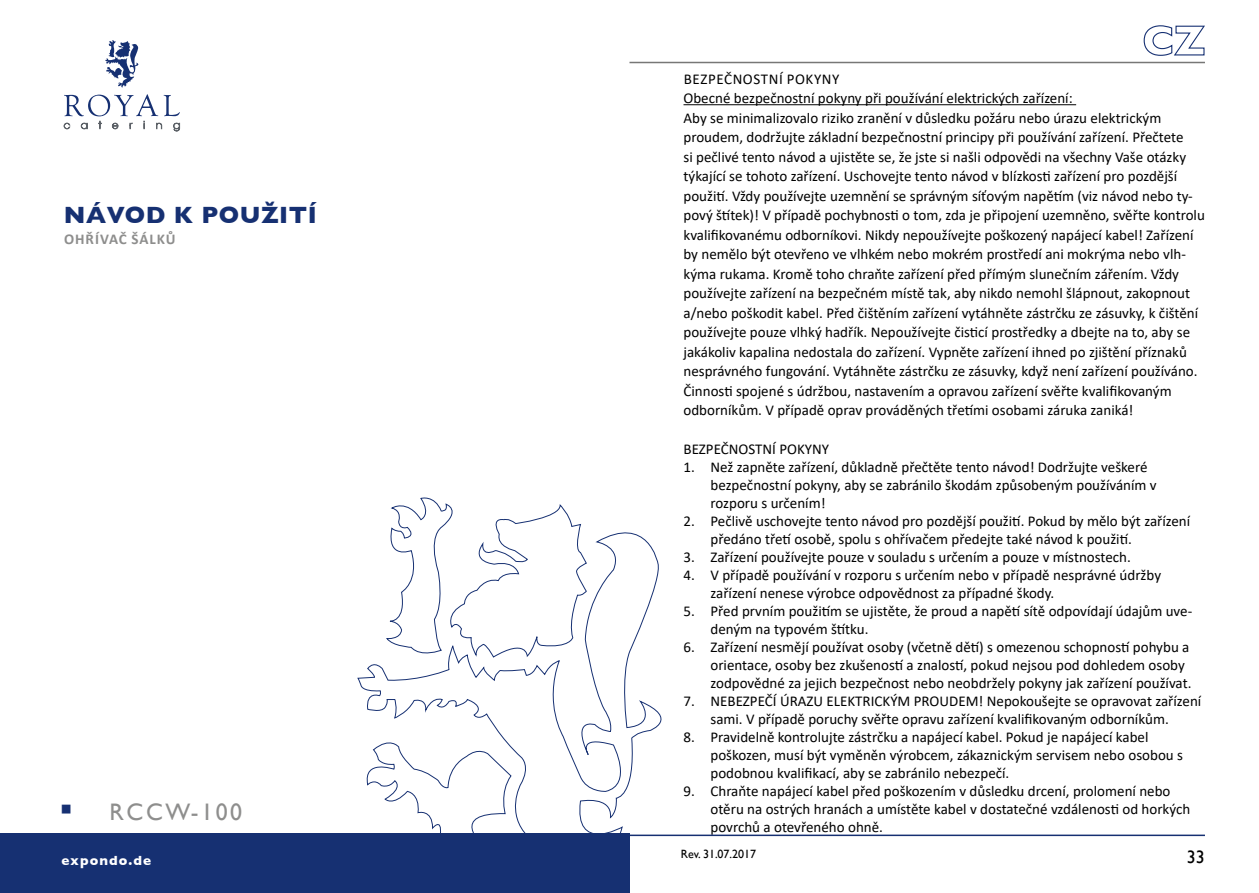
<style>
.page{position:relative;width:1259px;height:893px;background:#fff}
.page>*{position:absolute;margin:0;border:0;box-sizing:border-box;transform-origin:0 0}
.t1{font:700 24px "Gill Sans";letter-spacing:.025em;color:#163072}
.t2{font:23.85px "Gill Sans";letter-spacing:.11em;color:#8e8e8d}
.t3{font:18px "Gill Sans";color:#000}
.t4{font:15px/19.5px "Calibri";color:#000}
.t5{font:700 15px "Calibri";letter-spacing:.065em;color:#8e8e8d}
.t6{font:700 13.5px "Gill Sans";letter-spacing:.08em;color:#fff}
.t7{font:12px "Gill Sans";color:#000}
.s1{color:#163072}
</style>
<div class="page">
<hr style="left:683px;top:104px;width:393px;height:1px;background:#000">
<svg style="left:1143px;top:25px;width:62px;height:31px"></svg>
<hr style="left:629px;top:62px;width:576px;height:1px;background:#777776">
<hr style="left:617px;top:835px;width:588px;height:1px;background:#163072">
<svg style="left:357px;top:532px;width:323px;height:361px"></svg>
<svg style="left:363px;top:728px;width:149px;height:105px"></svg>
<svg style="left:386px;top:497px;width:201px;height:161px"></svg>
<svg style="left:105px;top:40px;width:34px;height:48px"></svg>
<svg style="left:63px;top:94px;width:117px;height:38px"></svg>
<div style="left:0;top:833px;width:629px;height:60px;background:#163072"></div>
<h1 class="t1" style="left:64px;top:200px;width:255px">NÁVOD K POUŽITÍ</h1>
<p class="t5" style="left:64px;top:228px;width:113px">OHŘÍVAČ ŠÁLKŮ</p>
<h2 class="t2" style="left:60px;top:798px;width:184px"><span class="s1">▪</span> RCCW-100</h2>
<p class="t6" style="left:61px;top:852px;width:91px">expondo.de</p>
<p class="t4" style="left:683px;top:68px;width:523px">BEZPEČNOSTNÍ POKYNY<br>Obecné bezpečnostní pokyny při používání elektrických zařízení:<br>Aby se minimalizovalo riziko zranění v důsledku požáru nebo úrazu elektrickým proudem, dodržujte základní bezpečnostní principy při používání zařízení. Přečtete<br>si pečlivé tento návod a ujistěte se, že jste si našli odpovědi na všechny Vaše otázky týkající se tohoto zařízení. Uschovejte tento návod v blízkosti zařízení pro pozdější použití. Vždy používejte uzemnění se správným síťovým napětím (viz návod nebo ty&shy;pový štítek)! V případě pochybnosti o tom, zda je připojení uzemněno, svěřte kontrolu kvalifikovanému odborníkovi. Nikdy nepoužívejte poškozený napájecí kabel! Zařízení by nemělo být otevřeno ve vlhkém nebo mokrém prostředí ani mokrýma nebo vlh&shy;kýma rukama. Kromě toho chraňte zařízení před přímým slunečním zářením. Vždy používejte zařízení na bezpečném místě tak, aby nikdo nemohl šlápnout, zakopnout a/nebo poškodit kabel. Před čištěním zařízení vytáhněte zástrčku ze zásuvky, k čištění používejte pouze vlhký hadřík. Nepoužívejte čisticí prostředky a dbejte na to, aby se jakákoliv kapalina nedostala do zařízení. Vypněte zařízení ihned po zjištění příznaků nesprávného fungování. Vytáhněte zástrčku ze zásuvky, když není zařízení používáno.<br>Činnosti spojené s údržbou, nastavením a opravou zařízení svěřte kvalifikovaným odborníkům. V případě oprav prováděných třetími osobami záruka zaniká!</p>
<p class="t4" style="left:683px;top:439px;width:147px">BEZPEČNOSTNÍ POKYNY</p>
<p class="t4" style="left:710px;top:458px;width:448px;line-height:18px;text-indent:-27px">1. Než zapněte zařízení, důkladně přečtěte tento návod! Dodržujte veškeré bezpečnostní pokyny, aby se zabránilo škodám způsobeným používáním v rozporu s určením!</p>
<p class="t4" style="left:710px;top:512px;width:481px;line-height:18px;text-indent:-27px">2. Pečlivě uschovejte tento návod pro pozdější použití. Pokud by mělo být zařízení předáno třetí osobě, spolu s ohřívačem předejte také návod k použití.</p>
<p class="t4" style="left:683px;top:547px;width:449px">3. Zařízení používejte pouze v souladu s určením a pouze v místnostech.</p>
<p class="t4" style="left:710px;top:566px;width:452px;line-height:18px;text-indent:-27px">4. V případě používání v rozporu s určením nebo v případě nesprávné údržby zařízení nenese výrobce odpovědnost za případné škody.</p>
<p class="t4" style="left:710px;top:602px;width:483px;line-height:18px;text-indent:-27px">5. Před prvním použitím se ujistěte, že proud a napětí sítě odpovídají údajům uve&shy;deným na typovém štítku.</p>
<p class="t4" style="left:710px;top:638px;width:482px;line-height:18px;text-indent:-27px">6. Zařízení nesmějí používat osoby (včetně dětí) s omezenou schopností pohybu a orientace, osoby bez zkušeností a znalostí, pokud nejsou pod dohledem osoby zodpovědné za jejich bezpečnost nebo neobdržely pokyny jak zařízení používat.</p>
<p class="t4" style="left:683px;top:692px;width:519px;line-height:18px;text-align:center">7. NEBEZPEČÍ ÚRAZU ELEKTRICKÝM PROUDEM! Nepokoušejte se opravovat zařízení sami. V případě poruchy svěřte opravu zařízení kvalifikovaným odborníkům.</p>
<p class="t4" style="left:710px;top:728px;width:474px;line-height:18px;text-indent:-27px">8. Pravidelně kontrolujte zástrčku a napájecí kabel. Pokud je napájecí kabel poškozen, musí být vyměněn výrobcem, zákaznickým servisem nebo osobou s podobnou kvalifikací, aby se zabránilo nebezpečí.</p>
<p class="t4" style="left:710px;top:782px;width:481px;line-height:18px;text-indent:-27px">9. Chraňte napájecí kabel před poškozením v důsledku drcení, prolomení nebo otěru na ostrých hranách a umístěte kabel v dostatečné vzdálenosti od horkých povrchů a otevřeného ohně.</p>
<p class="t3" style="left:1187px;top:846px;width:19px">33</p>
<p class="t7" style="left:681px;top:847px;width:77px">Rev. 31.07.2017</p>
</div>
